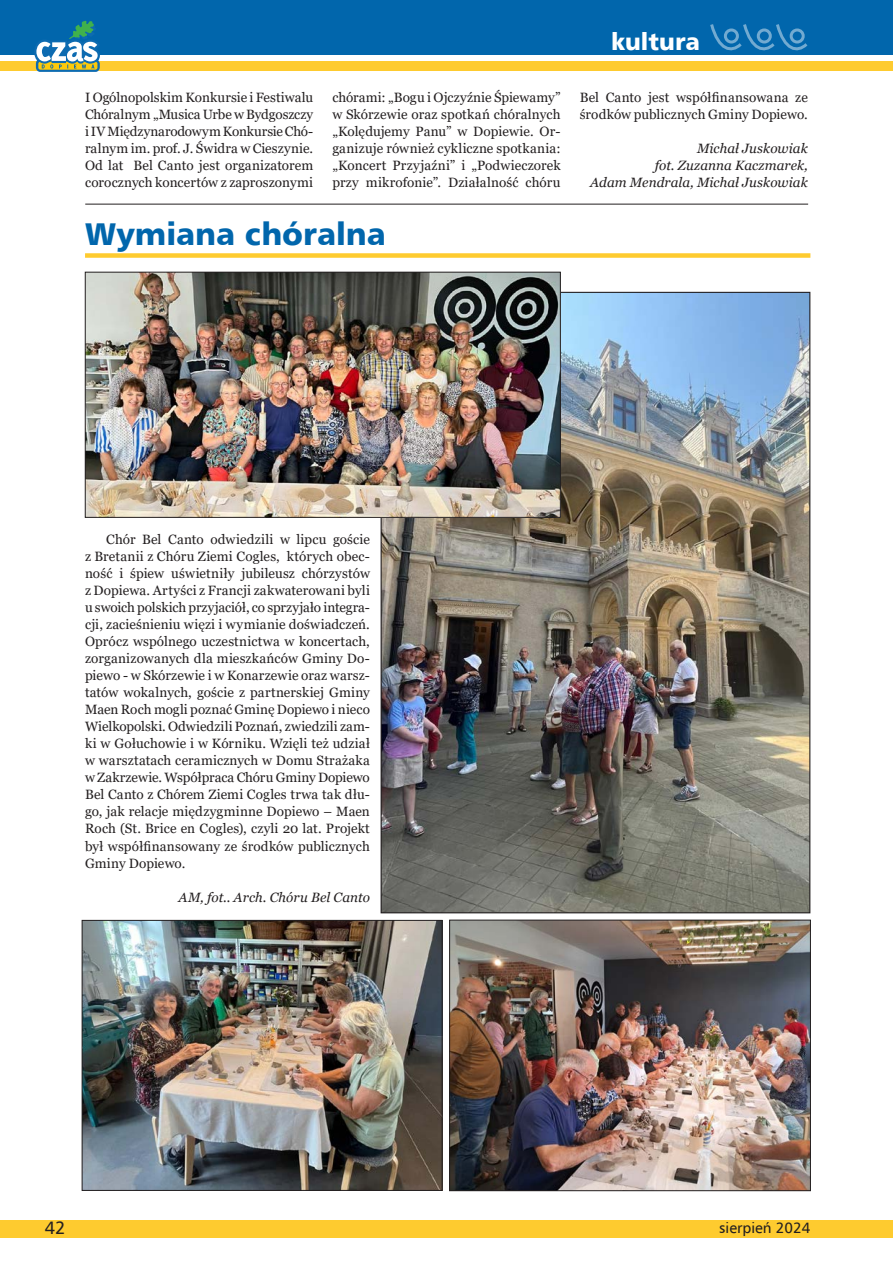
<style>
.page{position:relative;width:893px;height:1263px;background:#fff}
.page>*{position:absolute;margin:0;border:0;box-sizing:border-box;transform-origin:0 0}
.TYTUŁ{font:31.5px "Humnst 777 Blk EU";color:#0166ac}
.pasek_naglowek_strony{font:24px "Humnst 777 Blk EU";color:#fff}
.t1{font:18px "Humnst 777 EU";color:#231f20}
.t2{font:15px "Humnst 777 EU";color:#231f20}
.tekst_standardowy{font:13.5px/17px "Georgia";letter-spacing:.01em;color:#231f20;text-align:justify}
.autor{font:italic 13.5px/17px "Georgia";letter-spacing:.005em;color:#231f20;text-align:right}
</style>
<div class="page">
<div style="left:0;top:0;width:893px;height:55px;background:#0166ac"></div>
<img style="left:383px;top:294px;width:425px;height:617px">
<svg style="left:710px;top:24px;width:98px;height:26px"></svg>
<hr style="left:85px;top:204px;width:723px;height:1px;background:#231f20">
<div style="left:85px;top:253px;width:725px;height:5px;background:#fecb2f"></div>
<img style="left:87px;top:274px;width:472px;height:242px">
<div style="left:85px;top:272px;width:476px;height:246px;border:1px solid #231f20"></div>
<img style="left:84px;top:922px;width:356px;height:267px">
<div style="left:82px;top:920px;width:360px;height:271px;border:1px solid #231f20"></div>
<img style="left:451px;top:922px;width:358px;height:267px">
<div style="left:449px;top:920px;width:362px;height:271px;border:1px solid #231f20"></div>
<div style="left:0;top:1220px;width:893px;height:17px;background:#fecb2f"></div>
<div style="left:0;top:61px;width:893px;height:9px;background:#fecb2f"></div>
<svg style="left:34px;top:21px;width:68px;height:51px"></svg>
<p class="tekst_standardowy" style="left:85px;top:89px;width:230px">I Ogólnopolskim Konkursie i Festiwalu Chóralnym „Musica Urbe w Bydgoszczy i IV Międzynarodowym Konkursie Chó&shy;ralnym im. prof. J. Świdra w Cieszynie.<br>Od lat Bel Canto jest organizatorem corocznych koncertów z zaproszonymi</p>
<p class="pasek_naglowek_strony" style="left:611px;top:26px;width:90px">kultura</p>
<p class="tekst_standardowy" style="left:332px;top:89px;width:230px">chórami: „Bogu i Ojczyźnie Śpiewamy” w Skórzewie oraz spotkań chóralnych „Kolędujemy Panu” w Dopiewie. Or&shy;ganizuje również cykliczne spotkania: „Koncert Przyjaźni” i „Podwieczorek przy mikrofonie”. Działalność chóru</p>
<p class="tekst_standardowy" style="left:580px;top:89px;width:230px">Bel Canto jest współfinansowana ze środków publicznych Gminy Dopiewo.</p>
<p class="autor" style="left:590px;top:140px;width:219px">Michał Juskowiak<br>fot. Zuzanna Kaczmarek,<br>Adam Mendrala, Michał Juskowiak</p>
<p class="TYTUŁ" style="left:85px;top:213px;width:302px">Wymiana chóralna</p>
<p class="tekst_standardowy" style="left:85px;top:531px;width:286px;text-indent:21px">Chór Bel Canto odwiedzili w lipcu goście z Bretanii z Chóru Ziemi Cogles, których obec&shy;ność i śpiew uświetniły jubileusz chórzystów z Dopiewa. Artyści z Francji zakwaterowani byli u swoich polskich przyjaciół, co sprzyjało integra&shy;cji, zacieśnieniu więzi i wymianie doświadczeń.<br>Oprócz wspólnego uczestnictwa w koncertach, zorganizowanych dla mieszkańców Gminy Do&shy;piewo - w Skórzewie i w Konarzewie oraz warsz&shy;tatów wokalnych, goście z partnerskiej Gminy Maen Roch mogli poznać Gminę Dopiewo i nieco Wielkopolski. Odwiedzili Poznań, zwiedzili zam&shy;ki w Gołuchowie i w Kórniku. Wzięli też udział w warsztatach ceramicznych w Domu Strażaka w Zakrzewie. Współpraca Chóru Gminy Dopiewo Bel Canto z Chórem Ziemi Cogles trwa tak dłu&shy;go, jak relacje międzygminne Dopiewo – Maen Roch (St. Brice en Cogles), czyli 20 lat. Projekt był współfinansowany ze środków publicznych Gminy Dopiewo.</p>
<p class="autor" style="left:178px;top:888px;width:193px">AM, fot.. Arch. Chóru Bel Canto</p>
<h3 class="t1" style="left:45px;top:1217px;width:22px">42</h3>
<p class="t2" style="left:719px;top:1218px;width:93px">sierpień 2024</p>
</div>
